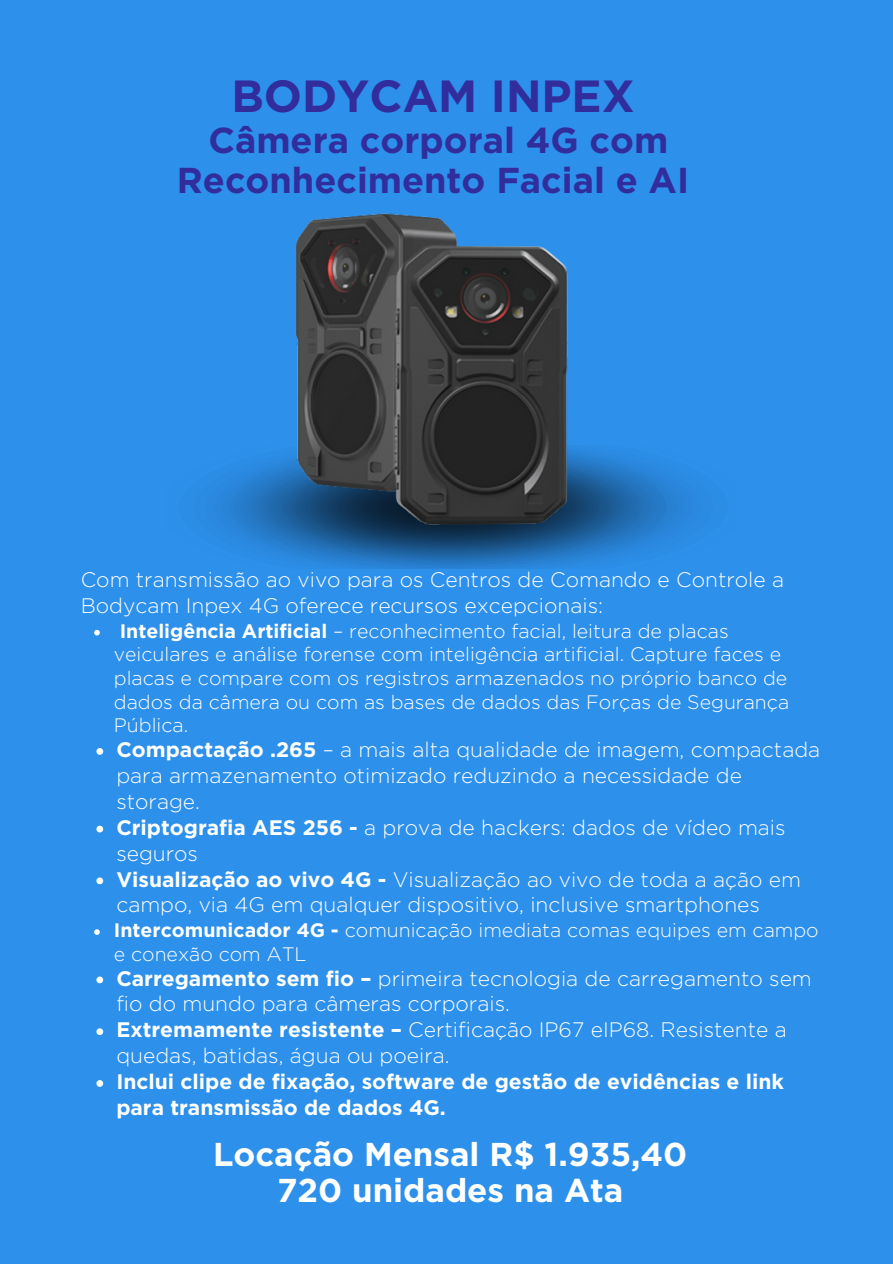
<style>
.page{position:relative;width:893px;height:1264px;background:#fff}
.page>*{position:absolute;margin:0;border:0;box-sizing:border-box;transform-origin:0 0}
.t1{font:700 45px "Gotham";color:#322d9d}
.t2{font:700 36px/39.3px "Gotham";color:#322d9d;text-align:center}
.t3{font:700 33px "Gotham";color:#fff}
.t4{font:300 21px/25.8px "Gotham";color:#fff}
.t5{font:700 21px/25.8px "Gotham";color:#fff}
.t6{font:300 19.5px/23.7px "Gotham";color:#fff}
.s1{font-weight:700}
</style>
<div class="page">
<div style="left:0;top:0;width:892px;height:1263px;background:#2d90eb"></div>
<svg style="left:94px;top:630px;width:6px;height:5px"></svg>
<svg style="left:96px;top:748px;width:7px;height:6px"></svg>
<svg style="left:96px;top:825px;width:7px;height:7px"></svg>
<svg style="left:96px;top:877px;width:7px;height:7px"></svg>
<svg style="left:94px;top:929px;width:6px;height:5px"></svg>
<svg style="left:96px;top:976px;width:7px;height:7px"></svg>
<svg style="left:96px;top:1028px;width:7px;height:7px"></svg>
<svg style="left:96px;top:1080px;width:7px;height:6px"></svg>
<img style="left:205px;top:452px;width:497px;height:116px">
<img style="left:262px;top:213px;width:339px;height:317px">
<p class="t1" style="left:231px;top:68px;width:405px">BODYCAM INPEX</p>
<p class="t2" style="left:177px;top:121px;width:513px">Câmera corporal 4G com<br>Reconhecimento Facial e AI</p>
<p class="t4" style="left:81px;top:566px;width:705px">Com transmissão ao vivo para os Centros de Comando e Controle a<br>Bodycam Inpex 4G oferece recursos excepcionais:</p>
<p class="t6" style="left:114px;top:619px;width:677px;text-indent:6px"><span class="s1">Inteligência Artificial</span> – reconhecimento facial, leitura de placas veiculares e análise forense com inteligência artificial. Capture faces e placas e compare com os registros armazenados no próprio banco de dados da câmera ou com as bases de dados das Forças de Segurança Pública.</p>
<p class="t4" style="left:116px;top:736px;width:705px"><span class="s1">Compactação .265</span> – a mais alta qualidade de imagem, compactada para armazenamento otimizado reduzindo a necessidade de storage.</p>
<p class="t4" style="left:116px;top:814px;width:670px"><span class="s1">Criptografia AES 256 -</span> a prova de hackers: dados de vídeo mais seguros</p>
<p class="t4" style="left:116px;top:866px;width:686px"><span class="s1">Visualização ao vivo 4G -</span> Visualização ao vivo de toda a ação em campo, via 4G em qualquer dispositivo, inclusive smartphones</p>
<p class="t6" style="left:114px;top:918px;width:706px"><span class="s1">Intercomunicador 4G -</span> comunicação imediata comas equipes em campo e conexão com ATL</p>
<p class="t4" style="left:116px;top:965px;width:697px"><span class="s1">Carregamento sem fio –</span> primeira tecnologia de carregamento sem fio do mundo para câmeras corporais.</p>
<p class="t4" style="left:116px;top:1016px;width:671px"><span class="s1">Extremamente resistente –</span> Certificação IP67 eIP68. Resistente a quedas, batidas, água ou poeira.</p>
<p class="t5" style="left:116px;top:1068px;width:669px">Inclui clipe de fixação, software de gestão de evidências e link para transmissão de dados 4G.</p>
<p class="t3" style="left:213px;top:1134px;width:476px">Locação Mensal R$ 1.935,40</p>
<p class="t3" style="left:277px;top:1170px;width:348px">720 unidades na Ata</p>
</div>
